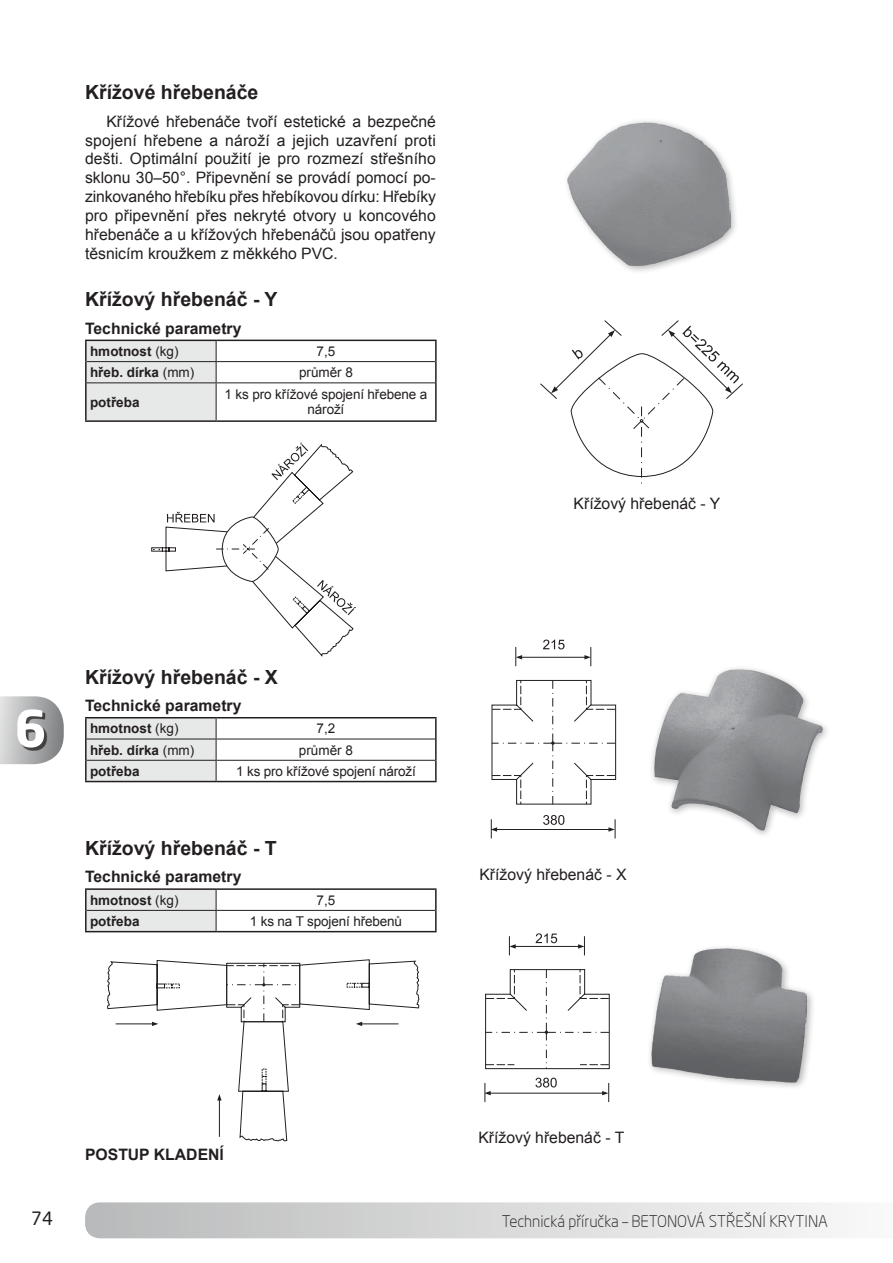
<style>
.page{position:relative;width:893px;height:1263px;background:#fff}
.page>*{position:absolute;margin:0;border:0;box-sizing:border-box;transform-origin:0 0}
.t1{font:700 50.1px "Neo Sans Pro";color:#fff}
.t2{font:700 19.5px "Arial";color:#231f20}
.t3{font:18px "Neo Sans Pro";color:#231f20}
.t4{font:15.75px/18.9px "Arial";color:#231f20;text-align:justify}
.t5{font:700 15.75px "Arial";color:#231f20}
.t6{font:300 15.75px "Neo Sans Pro";color:#231f20}
.t7{font:13.5px/15px "Arial";letter-spacing:-.01em;color:#231f20;text-align:center}
.t8{font:700 13.5px "Arial";color:#231f20}
.s1{font-weight:400}
</style>
<div class="page">
<svg style="left:85px;top:1202px;width:748px;height:36px"></svg>
<img style="left:652px;top:668px;width:175px;height:167px">
<svg style="left:107px;top:959px;width:313px;height:183px"></svg>
<svg style="left:485px;top:969px;width:125px;height:100px"></svg>
<hr style="left:512px;top:946px;width:70px;height:1px;background:#231f20">
<hr style="left:487px;top:1093px;width:119px;height:1px;background:#231f20">
<svg style="left:578px;top:936px;width:7px;height:19px"></svg>
<svg style="left:509px;top:936px;width:7px;height:19px"></svg>
<svg style="left:602px;top:1083px;width:7px;height:19px"></svg>
<svg style="left:484px;top:1083px;width:7px;height:19px"></svg>
<svg style="left:536px;top:933px;width:21px;height:10px"></svg>
<svg style="left:535px;top:1078px;width:22px;height:9px"></svg>
<svg style="left:491px;top:680px;width:125px;height:125px"></svg>
<hr style="left:519px;top:657px;width:69px;height:1px;background:#231f20">
<hr style="left:494px;top:829px;width:118px;height:1px;background:#231f20">
<svg style="left:584px;top:647px;width:7px;height:19px"></svg>
<svg style="left:515px;top:647px;width:7px;height:19px"></svg>
<svg style="left:608px;top:819px;width:8px;height:19px"></svg>
<svg style="left:491px;top:819px;width:6px;height:19px"></svg>
<svg style="left:543px;top:640px;width:22px;height:9px"></svg>
<svg style="left:543px;top:815px;width:21px;height:10px"></svg>
<div style="left:646px;top:944px;width:169px;height:147px;background:#231f20;opacity:.35"></div>
<img style="left:651px;top:949px;width:156px;height:133px">
<hr style="left:85px;top:717px;width:131px;height:1px;background:#231f20">
<hr style="left:85px;top:718px;width:2px;height:21px;background:#231f20">
<hr style="left:216px;top:717px;width:221px;height:1px;background:#231f20">
<hr style="left:435px;top:718px;width:2px;height:21px;background:#231f20">
<hr style="left:85px;top:739px;width:2px;height:21px;background:#231f20">
<hr style="left:435px;top:739px;width:2px;height:21px;background:#231f20">
<hr style="left:85px;top:760px;width:2px;height:21px;background:#231f20">
<hr style="left:435px;top:760px;width:2px;height:21px;background:#231f20">
<hr style="left:85px;top:781px;width:131px;height:1px;background:#231f20">
<hr style="left:216px;top:781px;width:221px;height:1px;background:#231f20">
<hr style="left:216px;top:739px;width:219px;height:1px;background:#231f20">
<hr style="left:216px;top:760px;width:219px;height:1px;background:#231f20">
<svg style="left:86px;top:718px;width:131px;height:63px"></svg>
<hr style="left:85px;top:888px;width:131px;height:2px;background:#231f20">
<hr style="left:85px;top:890px;width:2px;height:20px;background:#231f20">
<hr style="left:216px;top:888px;width:221px;height:2px;background:#231f20">
<hr style="left:435px;top:890px;width:2px;height:20px;background:#231f20">
<hr style="left:85px;top:910px;width:2px;height:21px;background:#231f20">
<hr style="left:435px;top:910px;width:2px;height:21px;background:#231f20">
<hr style="left:85px;top:931px;width:131px;height:1px;background:#231f20">
<hr style="left:216px;top:931px;width:221px;height:1px;background:#231f20">
<hr style="left:216px;top:910px;width:219px;height:1px;background:#231f20">
<svg style="left:86px;top:889px;width:131px;height:43px"></svg>
<div style="left:563px;top:118px;width:176px;height:157px;background:#231f20;opacity:.35"></div>
<img style="left:568px;top:122px;width:162px;height:144px">
<svg style="left:540px;top:320px;width:203px;height:164px"></svg>
<svg style="left:151px;top:442px;width:205px;height:215px"></svg>
<hr style="left:85px;top:340px;width:131px;height:1px;background:#231f20">
<hr style="left:85px;top:341px;width:2px;height:21px;background:#231f20">
<hr style="left:216px;top:340px;width:221px;height:1px;background:#231f20">
<hr style="left:435px;top:341px;width:2px;height:21px;background:#231f20">
<hr style="left:85px;top:362px;width:2px;height:21px;background:#231f20">
<hr style="left:435px;top:362px;width:2px;height:21px;background:#231f20">
<hr style="left:85px;top:383px;width:2px;height:37px;background:#231f20">
<hr style="left:435px;top:383px;width:2px;height:37px;background:#231f20">
<hr style="left:85px;top:420px;width:131px;height:2px;background:#231f20">
<hr style="left:216px;top:420px;width:221px;height:2px;background:#231f20">
<hr style="left:216px;top:361px;width:219px;height:1px;background:#231f20">
<svg style="left:86px;top:340px;width:131px;height:81px"></svg>
<hr style="left:87px;top:382px;width:129px;height:1px;background:#231f20">
<hr style="left:216px;top:382px;width:219px;height:1px;background:#231f20">
<hr style="left:216px;top:383px;width:1px;height:37px;background:#231f20">
<svg style="left:0;top:696px;width:64px;height:68px"></svg>
<div style="left:20px;top:712px;width:27px;height:39px;background:#231f20;opacity:.75"></div>
<p class="t2" style="left:85px;top:79px;width:175px">Křížové hřebenáče</p>
<p class="t4" style="left:85px;top:112px;width:352px;text-indent:21px">Křížové hřebenáče tvoří estetické a bezpečné spojení hřebene a nároží a jejich uzavření proti dešti. Optimální použití je pro rozmezí střešního sklonu 30–50°. Připevnění se provádí pomocí po&shy;zinkovaného hřebíku přes hřebíkovou dírku: Hřebíky pro připevnění přes nekryté otvory u koncového hřebenáče a u křížových hřebenáčů jsou opatřeny těsnicím kroužkem z měkkého PVC.</p>
<p class="t2" style="left:85px;top:286px;width:194px">Křížový hřebenáč - Y</p>
<p class="t5" style="left:85px;top:318px;width:158px">Technické parametry</p>
<p class="t8" style="left:90px;top:342px;width:90px">hmotnost <span class="s1">(kg)</span></p>
<p class="t7" style="left:317px;top:344px;width:20px">7,5</p>
<p class="t8" style="left:90px;top:363px;width:106px">hřeb. dírka <span class="s1">(mm)</span></p>
<p class="t7" style="left:299px;top:365px;width:56px">průměr 8</p>
<p class="t8" style="left:90px;top:393px;width:51px">potřeba</p>
<p class="t7" style="left:225px;top:387px;width:204px">1 ks pro křížové spojení hřebene a nároží</p>
<p class="t4" style="left:574px;top:494px;width:148px">Křížový hřebenáč - Y</p>
<h1 class="t1" style="left:15px;top:696px;width:34px">6</h1>
<p class="t2" style="left:85px;top:664px;width:194px">Křížový hřebenáč - X</p>
<p class="t5" style="left:85px;top:695px;width:158px">Technické parametry</p>
<p class="t8" style="left:90px;top:719px;width:90px">hmotnost <span class="s1">(kg)</span></p>
<p class="t7" style="left:317px;top:721px;width:20px">7,2</p>
<p class="t8" style="left:90px;top:741px;width:106px">hřeb. dírka <span class="s1">(mm)</span></p>
<p class="t7" style="left:299px;top:742px;width:56px">průměr 8</p>
<p class="t8" style="left:90px;top:762px;width:51px">potřeba</p>
<p class="t7" style="left:236px;top:764px;width:181px">1 ks pro křížové spojení nároží</p>
<p class="t2" style="left:85px;top:835px;width:193px">Křížový hřebenáč - T</p>
<p class="t5" style="left:85px;top:866px;width:158px">Technické parametry</p>
<p class="t8" style="left:90px;top:891px;width:90px">hmotnost <span class="s1">(kg)</span></p>
<p class="t7" style="left:317px;top:892px;width:20px">7,5</p>
<p class="t8" style="left:90px;top:912px;width:51px">potřeba</p>
<p class="t7" style="left:250px;top:914px;width:154px">1 ks na T spojení hřebenů</p>
<p class="t4" style="left:479px;top:865px;width:149px">Křížový hřebenáč - X</p>
<p class="t5" style="left:85px;top:1144px;width:140px">POSTUP KLADENĺ</p>
<p class="t4" style="left:478px;top:1128px;width:147px">Křížový hřebenáč - T</p>
<p class="t3" style="left:31px;top:1208px;width:23px">74</p>
<p class="t6" style="left:502px;top:1211px;width:328px">Technická příručka – BETONOVÁ STŘEŠNÍ KRYTINA</p>
</div>
